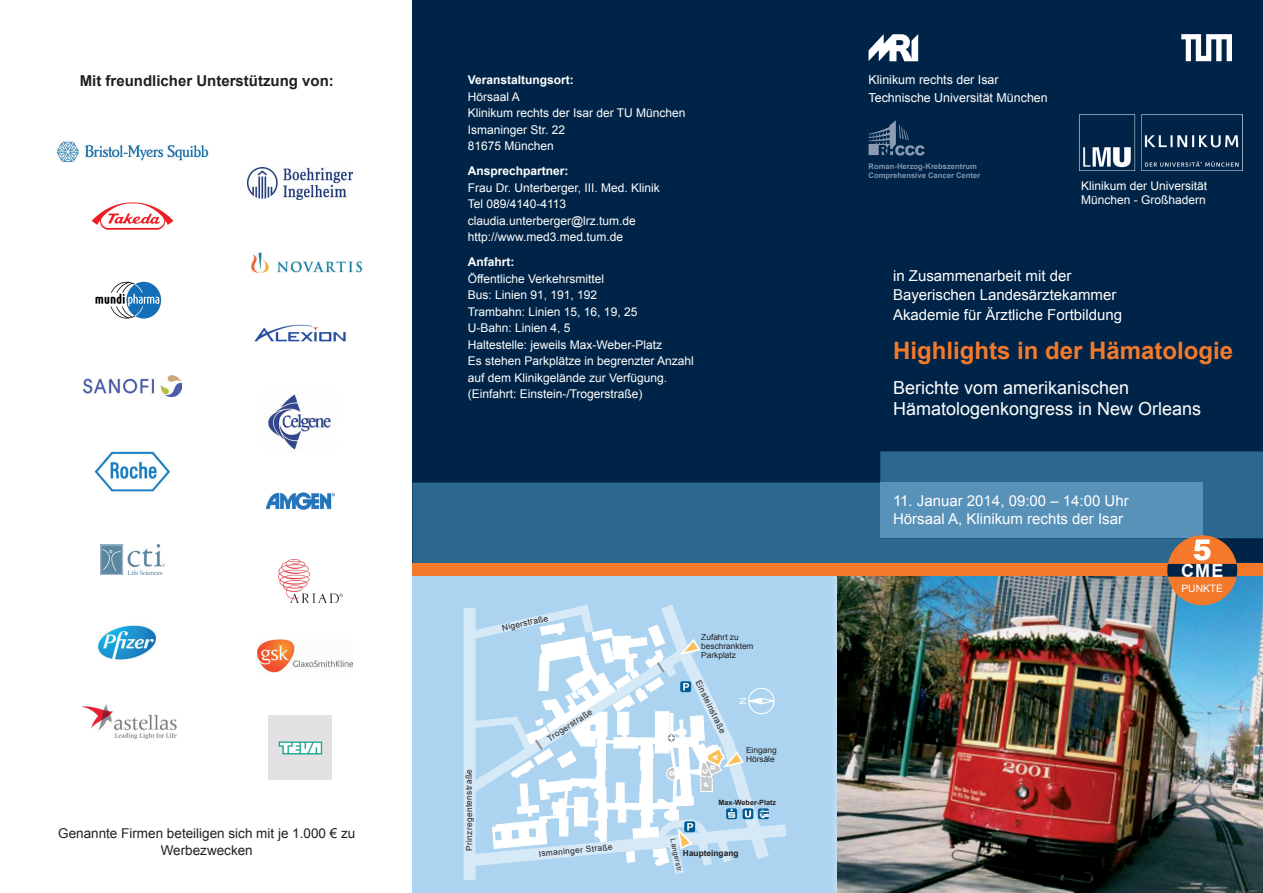
<style>
.page{position:relative;width:1263px;height:893px;background:#fff}
.page>*{position:absolute;margin:0;border:0;box-sizing:border-box;transform-origin:0 0}
.t1{font:900 28.5px "Arial";color:#fff}
.t2{font:700 24px "Arial";color:#f4792a}
.t3{font:18px/21.6px "Arial";color:#fff}
.t4{font:700 18px "Arial";color:#fff}
.t5{font:15px/19.5px "Arial";color:#fff}
.t6{font:700 15px "Arial";color:#231f20}
.t7{font:13.5px/16.2px "Arial";color:#231f20;text-align:center}
.t8{font:12.45px/18px "Arial";color:#fff}
.t9{font:12px/16.5px "Arial";color:#fff}
.t10{font:700 12px "Arial";color:#fff}
.t11{font:10.2px "Arial";color:#fff}
.t12{font:8.4px/8.9px "Arial";color:#231f20}
.t13{font:8.4px "Arial";letter-spacing:.035em;color:#231f20}
.t14{font:700 8.4px "Arial";color:#231f20}
.t15{font:700 7.65px/9.1px "Arial";color:#8295ae}
.t16{font:700 7.2px "Arial";color:#231f20}
.t17{font:7.2px "Arial";color:#231f20}
.t18{font:900 6.6px/7.6px "Arial";color:#fff;text-align:center}
</style>
<div class="page">
<div style="left:412px;top:570px;width:415px;height:323px;background:#acd4f0"></div>
<div style="left:412px;top:0;width:851px;height:570px;background:#002447"></div>
<div style="left:412px;top:483px;width:775px;height:81px;background:#2b678f"></div>
<div style="left:880px;top:451px;width:383px;height:87px;background:#2b678f"></div>
<div style="left:880px;top:483px;width:323px;height:55px;background:#5992b9"></div>
<img style="left:827px;top:561px;width:436px;height:332px">
<img style="left:827px;top:560px;width:341px;height:4px">
<img style="left:838px;top:576px;width:425px;height:317px">
<div style="left:412px;top:564px;width:851px;height:12px;background:#f4792a"></div>
<svg style="left:463px;top:604px;width:324px;height:276px"></svg>
<img style="left:1079px;top:115px;width:164px;height:55px">
<svg style="left:868px;top:34px;width:50px;height:27px"></svg>
<svg style="left:1181px;top:34px;width:51px;height:27px"></svg>
<svg style="left:868px;top:120px;width:57px;height:36px"></svg>
<img style="left:84px;top:375px;width:97px;height:21px">
<img style="left:254px;top:324px;width:92px;height:18px">
<img style="left:265px;top:492px;width:70px;height:18px">
<img style="left:251px;top:252px;width:111px;height:20px">
<img style="left:56px;top:141px;width:153px;height:22px">
<img style="left:268px;top:394px;width:63px;height:56px">
<img style="left:97px;top:625px;width:60px;height:35px">
<svg style="left:92px;top:202px;width:81px;height:28px"></svg>
<svg style="left:126px;top:282px;width:35px;height:37px"></svg>
<svg style="left:96px;top:282px;width:63px;height:37px"></svg>
<img style="left:95px;top:452px;width:75px;height:40px">
<div style="left:1167px;top:535px;width:70px;height:70px;background:#f4792a;border-radius:50%"></div>
<svg style="left:1167px;top:564px;width:70px;height:13px"></svg>
<img style="left:278px;top:559px;width:65px;height:43px">
<img style="left:101px;top:544px;width:64px;height:30px">
<img style="left:257px;top:640px;width:95px;height:33px">
<img style="left:268px;top:715px;width:64px;height:64px">
<img style="left:82px;top:704px;width:95px;height:36px">
<img style="left:247px;top:167px;width:105px;height:32px">
<p class="t6" style="left:80px;top:71px;width:256px">Mit freundlicher Unterstützung von:</p>
<p class="t7" style="left:58px;top:826px;width:299px">Genannte Firmen beteiligen sich mit je 1.000 € zu<br>Werbezwecken</p>
<p class="t10" style="left:468px;top:72px;width:108px">Veranstaltungsort:</p>
<p class="t9" style="left:468px;top:88px;width:219px">Hörsaal A<br>Klinikum rechts der Isar der TU München<br>Ismaninger Str. 22<br>81675 München</p>
<p class="t10" style="left:468px;top:163px;width:102px">Ansprechpartner:</p>
<p class="t9" style="left:468px;top:179px;width:194px">Frau Dr. Unterberger, III. Med. Klinik<br>Tel 089/4140-4113 claudia.unterberger@lrz.tum.de http://www.med3.med.tum.de</p>
<p class="t10" style="left:468px;top:254px;width:48px">Anfahrt:</p>
<p class="t9" style="left:468px;top:270px;width:228px">Öffentliche Verkehrsmittel<br>Bus: Linien 91, 191, 192<br>Trambahn: Linien 15, 16, 19, 25<br>U-Bahn: Linien 4, 5<br>Haltestelle: jeweils Max-Weber-Platz<br>Es stehen Parkplätze in begrenzter Anzahl auf dem Klinikgelände zur Verfügung. (Einfahrt: Einstein-/Trogerstraße)</p>
<p class="t12" style="left:501px;top:624px;width:49px;rotate:-13deg">Nigerstraße</p>
<p class="t13" style="left:464px;top:851px;width:83px;rotate:-90deg">Prinzregentenstraße</p>
<p class="t12" style="left:546px;top:735px;width:53px;rotate:-33deg">Trogerstraße</p>
<p class="t12" style="left:538px;top:849px;width:76px;rotate:-5deg">Ismaninger Straße</p>
<p class="t12" style="left:701px;top:633px;width:54px">Zufahrt zu beschranktem<br>Parkplatz</p>
<p class="t12" style="left:702px;top:679px;width:59px;rotate:64deg">Einsteinstraße</p>
<p class="t12" style="left:746px;top:746px;width:32px">Eingang<br>Hörsäle</p>
<p class="t16" style="left:718px;top:798px;width:59px">Max-Weber-Platz</p>
<p class="t18" style="left:711px;top:760px;width:7px;rotate:-90deg">A</p>
<p class="t18" style="left:668px;top:776px;width:7px;rotate:-90deg">D</p>
<p class="t18" style="left:701px;top:774px;width:11px;rotate:-90deg">C<br>B</p>
<p class="t18" style="left:702px;top:787px;width:6px;rotate:-90deg">P</p>
<p class="t17" style="left:678px;top:838px;width:36px;rotate:78deg">Langerstr.</p>
<p class="t14" style="left:683px;top:848px;width:57px">Haupteingang</p>
<p class="t8" style="left:868px;top:71px;width:181px">Klinikum rechts der Isar<br>Technische Universität München</p>
<p class="t15" style="left:868px;top:162px;width:113px">Roman-Herzog-Krebszentrum<br>Comprehensive Cancer Center</p>
<p class="t9" style="left:1081px;top:179px;width:128px;line-height:13.5px">Klinikum der Universität<br>München - Großhadern</p>
<p class="t5" style="left:893px;top:266px;width:231px">in Zusammenarbeit mit der<br>Bayerischen Landesärztekammer<br>Akademie für Ärztliche Fortbildung</p>
<h2 class="t2" style="left:893px;top:334px;width:342px">Highlights in der Hämatologie</h2>
<h3 class="t3" style="left:893px;top:377px;width:310px">Berichte vom amerikanischen<br>Hämatologenkongress in New Orleans</h3>
<p class="t5" style="left:893px;top:492px;width:237px;line-height:18px">11. Januar 2014, 09:00 – 14:00 Uhr<br>Hörsaal A, Klinikum rechts der Isar</p>
<h1 class="t1" style="left:1193px;top:529px;width:21px">5</h1>
<h3 class="t4" style="left:1181px;top:559px;width:44px">CME</h3>
<p class="t11" style="left:1181px;top:582px;width:43px">PUNKTE</p>
</div>
